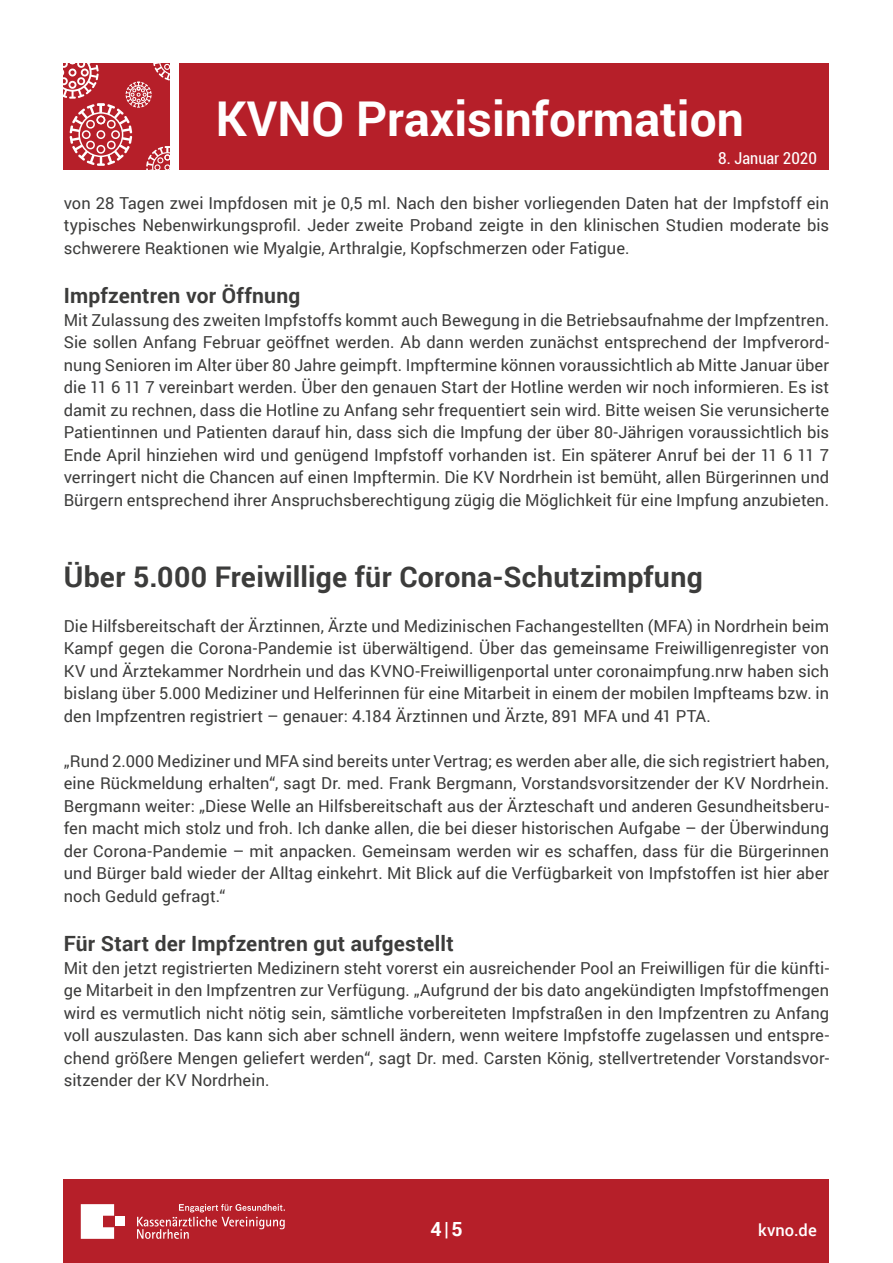
<style>
.page{position:relative;width:893px;height:1263px;background:#fff}
.page>*{position:absolute;margin:0;border:0;box-sizing:border-box;transform-origin:0 0}
.t1{font:700 48px "Roboto";color:#fff}
.FT-11{font:700 28.5px "Roboto";letter-spacing:.01em;color:#3c3c3b}
.FT-11-2{font:700 21px "Roboto";letter-spacing:.01em;color:#3c3c3b}
.t2{font:700 19.5px "Roboto";color:#fff}
.FT-11-3{font:16.5px/22.5px "Roboto";letter-spacing:.005em;color:#3c3c3b;text-align:justify}
.t3{font:condensed 16.5px "Roboto";color:#fff}
.t4{font:500 16.5px "Roboto";letter-spacing:.005em;color:#fff}
</style>
<div class="page">
<div style="left:180px;top:64px;width:649px;height:106px;background:#b61f29"></div>
<svg style="left:64px;top:64px;width:106px;height:106px;background:#c34750"></svg>
<div style="left:64px;top:1180px;width:765px;height:83px;background:#b61f29"></div>
<svg style="left:81px;top:1204px;width:33px;height:35px"></svg>
<div style="left:116px;top:1216px;width:9px;height:10px;background:#fff"></div>
<svg style="left:137px;top:1204px;width:148px;height:35px"></svg>
<h1 class="t1" style="left:216px;top:85px;width:530px">KVNO Praxisinformation</h1>
<p class="t3" style="left:718px;top:147px;width:100px">8. Januar 2020</p>
<p class="FT-11-3" style="left:64px;top:191px;width:767px">von 28 Tagen zwei Impfdosen mit je 0,5 ml. Nach den bisher vorliegenden Daten hat der Impfstoff ein typisches Nebenwirkungsprofil. Jeder zweite Proband zeigte in den klinischen Studien moderate bis schwerere Reaktionen wie Myalgie, Arthralgie, Kopfschmerzen oder Fatigue.</p>
<p class="FT-11-2" style="left:64px;top:281px;width:238px">Impfzentren vor Öffnung</p>
<p class="FT-11-3" style="left:64px;top:308px;width:767px">Mit Zulassung des zweiten Impfstoffs kommt auch Bewegung in die Betriebsaufnahme der Impfzentren.<br>Sie sollen Anfang Februar geöffnet werden. Ab dann werden zunächst entsprechend der Impfverord&shy;nung Senioren im Alter über 80 Jahre geimpft. Impftermine können voraussichtlich ab Mitte Januar über die 11 6 11 7 vereinbart werden. Über den genauen Start der Hotline werden wir noch informieren. Es ist damit zu rechnen, dass die Hotline zu Anfang sehr frequentiert sein wird. Bitte weisen Sie verunsicherte Patientinnen und Patienten darauf hin, dass sich die Impfung der über 80-Jährigen voraussichtlich bis Ende April hinziehen wird und genügend Impfstoff vorhanden ist. Ein späterer Anruf bei der 11 6 11 7 verringert nicht die Chancen auf einen Impftermin. Die KV Nordrhein ist bemüht, allen Bürgerinnen und Bürgern entsprechend ihrer Anspruchsberechtigung zügig die Möglichkeit für eine Impfung anzubieten.</p>
<p class="FT-11" style="left:64px;top:556px;width:640px">Über 5.000 Freiwillige für Corona-Schutzimpfung</p>
<p class="FT-11-3" style="left:64px;top:614px;width:767px">Die Hilfsbereitschaft der Ärztinnen, Ärzte und Medizinischen Fachangestellten (MFA) in Nordrhein beim Kampf gegen die Corona-Pandemie ist überwältigend. Über das gemeinsame Freiwilligenregister von KV und Ärztekammer Nordrhein und das KVNO-Freiwilligenportal unter coronaimpfung.nrw haben sich bislang über 5.000 Mediziner und Helferinnen für eine Mitarbeit in einem der mobilen Impfteams bzw. in den Impfzentren registriert – genauer: 4.184 Ärztinnen und Ärzte, 891 MFA und 41 PTA.</p>
<p class="FT-11-3" style="left:64px;top:749px;width:767px">„Rund 2.000 Mediziner und MFA sind bereits unter Vertrag; es werden aber alle, die sich registriert haben, eine Rückmeldung erhalten“, sagt Dr. med. Frank Bergmann, Vorstandsvorsitzender der KV Nordrhein.<br>Bergmann weiter: „Diese Welle an Hilfsbereitschaft aus der Ärzteschaft und anderen Gesundheitsberu&shy;fen macht mich stolz und froh. Ich danke allen, die bei dieser historischen Aufgabe – der Überwindung der Corona-Pandemie – mit anpacken. Gemeinsam werden wir es schaffen, dass für die Bürgerinnen und Bürger bald wieder der Alltag einkehrt. Mit Blick auf die Verfügbarkeit von Impfstoffen ist hier aber noch Geduld gefragt.“</p>
<p class="FT-11-2" style="left:64px;top:929px;width:391px">Für Start der Impfzentren gut aufgestellt</p>
<p class="FT-11-3" style="left:64px;top:956px;width:767px">Mit den jetzt registrierten Medizinern steht vorerst ein ausreichender Pool an Freiwilligen für die künfti&shy;ge Mitarbeit in den Impfzentren zur Verfügung. „Aufgrund der bis dato angekündigten Impfstoffmengen wird es vermutlich nicht nötig sein, sämtliche vorbereiteten Impfstraßen in den Impfzentren zu Anfang voll auszulasten. Das kann sich aber schnell ändern, wenn weitere Impfstoffe zugelassen und entspre&shy;chend größere Mengen geliefert werden“, sagt Dr. med. Carsten König, stellvertretender Vorstandsvor&shy;sitzender der KV Nordrhein.</p>
<p class="t2" style="left:430px;top:1215px;width:34px">4|5</p>
<p class="t4" style="left:758px;top:1218px;width:60px">kvno.de</p>
</div>
